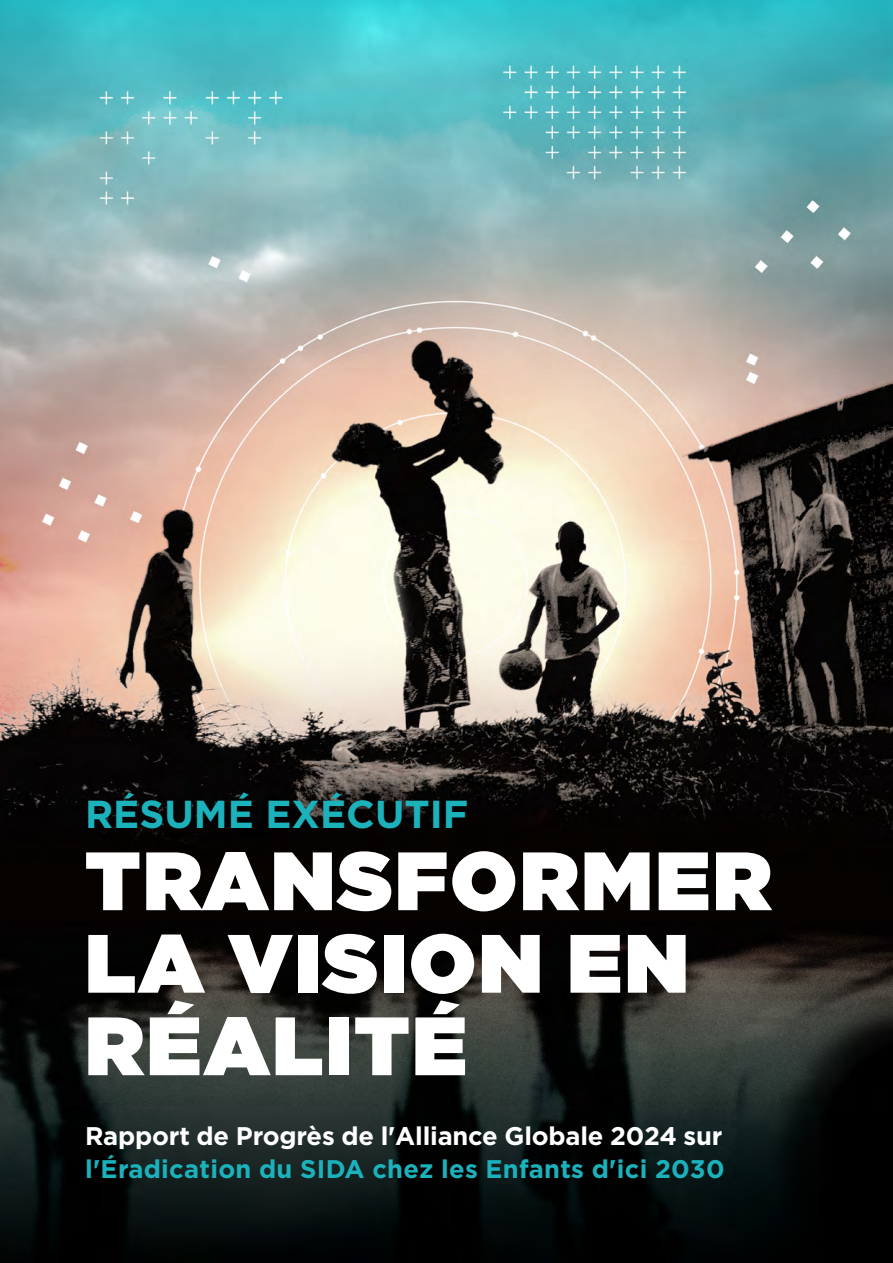
<style>
.page{position:relative;width:893px;height:1263px;background:#fff}
.page>*{position:absolute;margin:0;border:0;box-sizing:border-box;transform-origin:0 0}
.t1{font:900 82.5px/82.5px "Gotham";letter-spacing:.03em;color:#fff}
.t2{font:700 39px "Gotham";color:#1bb2bc}
.t3{font:700 25.5px/33px "Gotham";letter-spacing:-.01em;color:#fff}
.s1{color:#1bb2bc}
</style>
<div class="page">
<img style="left:0;top:0;width:893px;height:1263px">
<p class="t2" style="left:85px;top:788px;width:385px">RÉSUMÉ EXÉCUTIF</p>
<p class="t1" style="left:85px;top:838px;width:688px">TRANSFORMER<br>LA VISION EN<br>RÉALITÉ</p>
<p class="t3" style="left:85px;top:1119px;width:641px">Rapport de Progrès de l'Alliance Globale 2024 sur <span class="s1">l'Éradication du SIDA chez les Enfants d'ici 2030</span></p>
</div>
